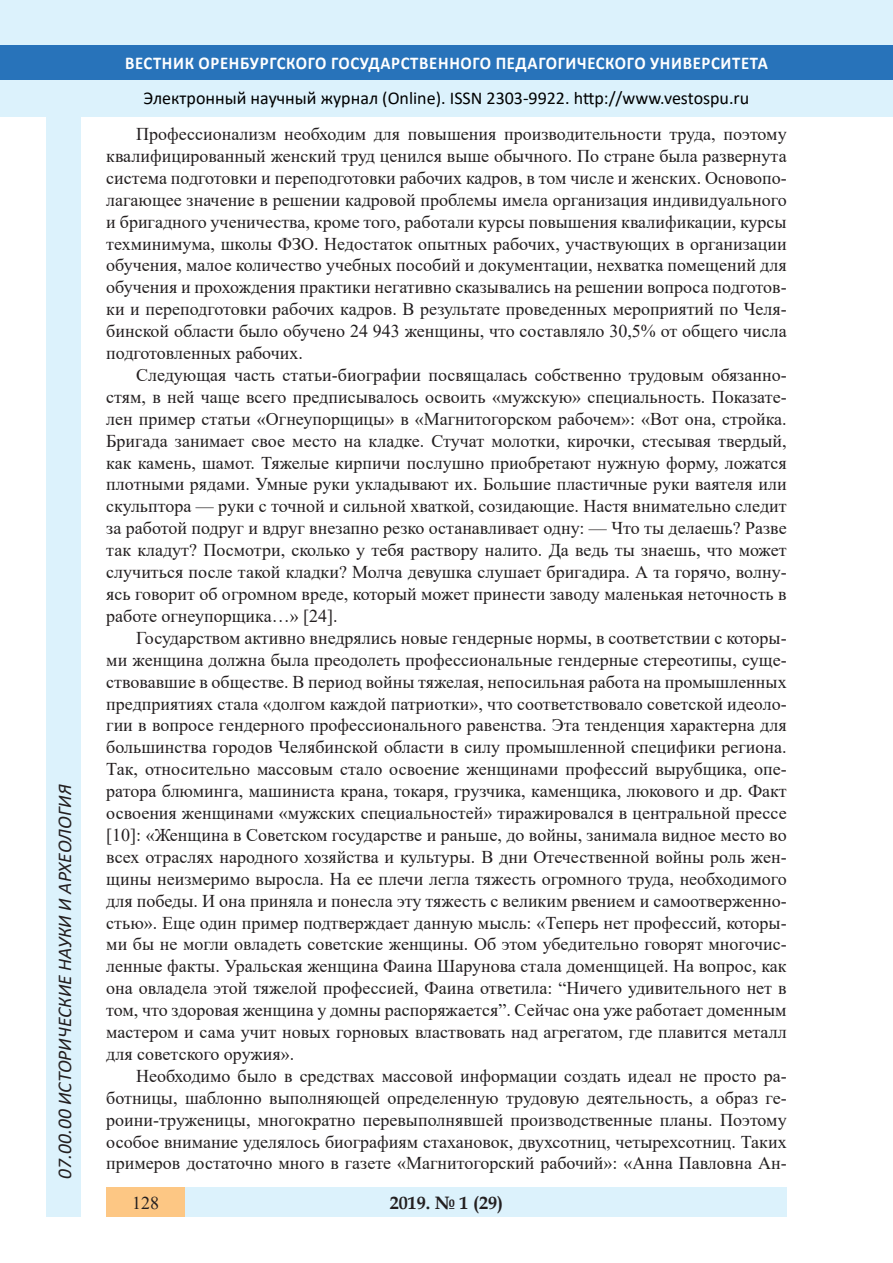
<style>
.page{position:relative;width:893px;height:1263px;background:#fff}
.page>*{position:absolute;margin:0;border:0;box-sizing:border-box;transform-origin:0 0}
.t1{font:italic 19.5px "Calibri";color:#231f20}
.Стиль2{font:18px/21.9px "Times New Roman";color:#231f20;text-align:justify}
.t2{font:18px "Calibri";color:#000}
.t3{font:700 18px "Calibri";letter-spacing:.04em;color:#fff;scale:.93 1}
.t4{font:700 18px "Book Antiqua";color:#231f20}
</style>
<div class="page">
<div style="left:0;top:0;width:893px;height:116px;background:#dcf2fc"></div>
<div style="left:0;top:45px;width:893px;height:34px;background:#2873ba"></div>
<div style="left:106px;top:1188px;width:681px;height:29px;background:#dcf2fc"></div>
<div style="left:106px;top:1188px;width:79px;height:29px;background:#fdc784"></div>
<div style="left:47px;top:116px;width:34px;height:1101px;background:#dcf2fc"></div>
<p class="t1" style="left:51px;top:1179px;width:395px;rotate:-90deg">07.00.00 ИСТОРИЧЕСКИЕ НАУКИ И АРХЕОЛОГИЯ</p>
<p class="t1" style="left:51px;top:1105px;width:206px;rotate:-90deg">БИОЛОГИЧЕСКИЕ НАУКИ</p>
<p class="t1" style="left:51px;top:1169px;width:11px;rotate:-90deg">3</p>
<p class="t3" style="left:125px;top:50px;width:693px">ВЕСТНИК ОРЕНБУРГСКОГО ГОСУДАРСТВЕННОГО ПЕДАГОГИЧЕСКОГО УНИВЕРСИТЕТА</p>
<p class="t2" style="left:144px;top:85px;width:607px">Электронный научный журнал (Online). ISSN 2303-9922. http://www.vestospu.ru</p>
<p class="t2" style="left:583px;top:85px;width:13px">t</p>
<p class="t2" style="left:583px;top:85px;width:13px">t</p>
<p class="Стиль2" style="left:106px;top:122px;width:682px;text-indent:30px">Профессионализм необходим для повышения производительности труда, поэтому квалифицированный женский труд ценился выше обычного. По стране была развернута система подготовки и переподготовки рабочих кадров, в том числе и женских. Основопо&shy;лагающее значение в решении кадровой проблемы имела организация индивидуального и бригадного ученичества, кроме того, работали курсы повышения квалификации, курсы техминимума, школы ФЗО. Недостаток опытных рабочих, участвующих в организации обучения, малое количество учебных пособий и документации, нехватка помещений для обучения и прохождения практики негативно сказывались на решении вопроса подготов&shy;ки и переподготовки рабочих кадров. В результате проведенных мероприятий по Челя&shy;бинской области было обучено 24 943 женщины, что составляло 30,5% от общего числа подготовленных рабочих.</p>
<p class="Стиль2" style="left:106px;top:363px;width:682px;text-indent:30px">Следующая часть статьи-биографии посвящалась собственно трудовым обязанно&shy;стям, в ней чаще всего предписывалось освоить «мужскую» специальность. Показате&shy;лен пример статьи «Огнеупорщицы» в «Магнитогорском рабочем»: «Вот она, стройка.<br>Бригада занимает свое место на кладке. Стучат молотки, кирочки, стесывая твердый, как камень, шамот. Тяжелые кирпичи послушно приобретают нужную форму, ложатся плотными рядами. Умные руки укладывают их. Большие пластичные руки ваятеля или скульптора — руки с точной и сильной хваткой, созидающие. Настя внимательно следит за работой подруг и вдруг внезапно резко останавливает одну: — Что ты делаешь? Разве так кладут? Посмотри, сколько у тебя раствору налито. Да ведь ты знаешь, что может случиться после такой кладки? Молча девушка слушает бригадира. А та горячо, волну&shy;ясь говорит об огромном вреде, который может принести заводу маленькая неточность в работе огнеупорщика…» [24].</p>
<p class="Стиль2" style="left:106px;top:626px;width:682px;text-indent:30px">Государством активно внедрялись новые гендерные нормы, в соответствии с которы&shy;ми женщина должна была преодолеть профессиональные гендерные стереотипы, суще&shy;ствовавшие в обществе. В период войны тяжелая, непосильная работа на промышленных предприятиях стала «долгом каждой патриотки», что соответствовало советской идеоло&shy;гии в вопросе гендерного профессионального равенства. Эта тенденция характерна для большинства городов Челябинской области в силу промышленной специфики региона.<br>Так, относительно массовым стало освоение женщинами профессий вырубщика, опе&shy;ратора блюминга, машиниста крана, токаря, грузчика, каменщика, люкового и др. Факт освоения женщинами «мужских специальностей» тиражировался в центральной прессе [10]: «Женщина в Советском государстве и раньше, до войны, занимала видное место во всех отраслях народного хозяйства и культуры. В дни Отечественной войны роль жен&shy;щины неизмеримо выросла. На ее плечи легла тяжесть огромного труда, необходимого для победы. И она приняла и понесла эту тяжесть с великим рвением и самоотверженно&shy;стью». Еще один пример подтверждает данную мысль: «Теперь нет профессий, которы&shy;ми бы не могли овладеть советские женщины. Об этом убедительно говорят многочис&shy;ленные факты. Уральская женщина Фаина Шарунова стала доменщицей. На вопрос, как она овладела этой тяжелой профессией, Фаина ответила: “Ничего удивительного нет в том, что здоровая женщина у домны распоряжается”. Сейчас она уже работает доменным мастером и сама учит новых горновых властвовать над агрегатом, где плавится металл для советского оружия».</p>
<p class="Стиль2" style="left:106px;top:1064px;width:682px;text-indent:30px">Необходимо было в средствах массовой информации создать идеал не просто ра&shy;ботницы, шаблонно выполняющей определенную трудовую деятельность, а образ ге&shy;роини-труженицы, многократно перевыполнявшей производственные планы. Поэтому особое внимание уделялось биографиям стахановок, двухсотниц, четырехсотниц. Таких примеров достаточно много в газете «Магнитогорский рабочий»: «Анна Павловна Ан-</p>
<p class="t4" style="left:390px;top:1190px;width:115px">2019. № 1 (29)</p>
<p class="Стиль2" style="left:132px;top:1191px;width:28px">128</p>
<p class="t4" style="left:460px;top:1190px;width:39px">2 6</p>
<p class="t4" style="left:417px;top:1190px;width:10px">8</p>
<p class="t4" style="left:488px;top:1190px;width:10px">5</p>
</div>
